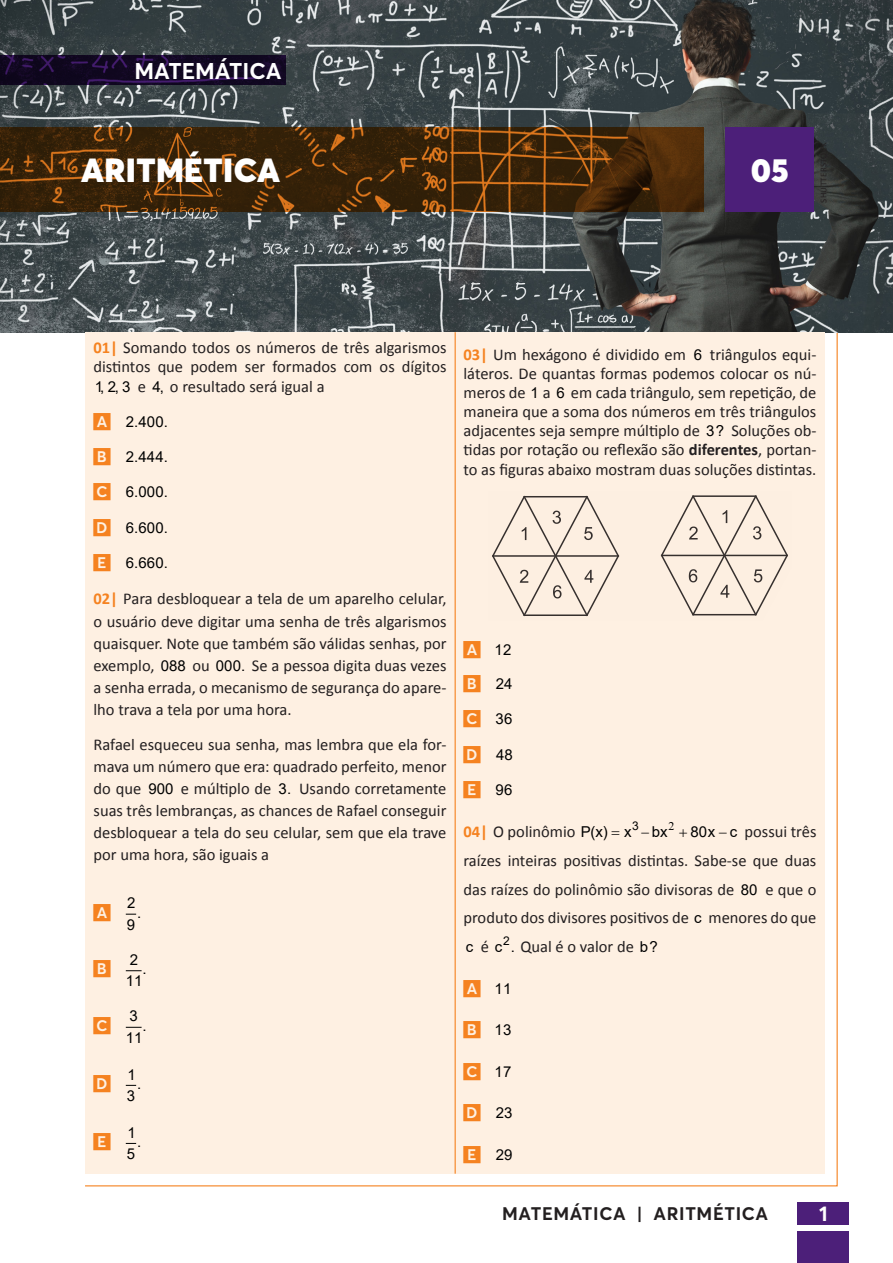
<style>
.page{position:relative;width:893px;height:1263px;background:#fff}
.page>*{position:absolute;margin:0;border:0;box-sizing:border-box;transform-origin:0 0}
.S_NOME_MODULO{font:900 33px "Averta";letter-spacing:.01em;color:#fff}
.S_MODULO{font:700 22.5px "Averta";color:#fff}
.t1{font:700 21px "Averta";color:#fff}
.t2{font:700 18px "Averta";letter-spacing:.035em;color:#231f20}
.Corpo{font:16.5px/19.2px "Calibri";color:#231f20;text-align:justify}
.ABC_PROPOSTOS{font:16.5px "ABCDE QUADRO";color:#f58220}
.t3{font:15px/11.9px "Arial";letter-spacing:.005em;color:#000;text-align:right}
.t4{font:12px "Arial";color:#000}
.t5{font:9px "Calibri";letter-spacing:.03em;color:#231f20}
.s1{font-weight:700;color:#f58220}
.s2{font-family:"Arial";font-size:15px;color:#000}
.s3{font-weight:700}
</style>
<div class="page">
<div style="left:798px;top:1202px;width:51px;height:22px;background:#4c1f79"></div>
<div style="left:798px;top:1231px;width:51px;height:32px;background:#4c1f79"></div>
<img style="left:0;top:0;width:893px;height:332px">
<div style="left:85px;top:332px;width:740px;height:842px;background:#fef0e2"></div>
<svg style="left:126px;top:970px;width:15px;height:1px"></svg>
<svg style="left:126px;top:1027px;width:15px;height:1px"></svg>
<svg style="left:492px;top:495px;width:296px;height:122px"></svg>
<hr style="left:455px;top:332px;width:1px;height:842px;background:#f58220">
<svg style="left:0;top:127px;width:704px;height:85px;background:#482a0a"></svg>
<svg style="left:0;top:55px;width:286px;height:30px;background:#150928"></svg>
<div style="left:725px;top:127px;width:89px;height:85px;background:#4c1f79"></div>
<p class="S_MODULO" style="left:134px;top:57px;width:149px">MATEMÁTICA</p>
<p class="S_NOME_MODULO" style="left:81px;top:149px;width:200px">ARITMÉTICA</p>
<p class="S_NOME_MODULO" style="left:751px;top:149px;width:39px">05</p>
<p class="t5" style="left:817px;top:203px;width:62px;rotate:-90deg">SHUTTERSTOCK</p>
<p class="Corpo" style="left:94px;top:337px;width:354px"><span class="s1">01|</span> Somando todos os números de três algarismos distintos que podem ser formados com os dígitos <span class="s2">1, 2, 3</span> e <span class="s2">4,</span> o resultado será igual a</p>
<p class="ABC_PROPOSTOS" style="left:94px;top:410px;width:20px">A</p>
<p class="t3" style="left:126px;top:416px;width:44px">2.400.</p>
<p class="ABC_PROPOSTOS" style="left:94px;top:444px;width:20px">B</p>
<p class="t3" style="left:126px;top:450px;width:44px">2.444.</p>
<p class="ABC_PROPOSTOS" style="left:94px;top:480px;width:20px">C</p>
<p class="t3" style="left:126px;top:486px;width:44px">6.000.</p>
<p class="ABC_PROPOSTOS" style="left:94px;top:515px;width:20px">D</p>
<p class="t3" style="left:126px;top:521px;width:44px">6.600.</p>
<p class="ABC_PROPOSTOS" style="left:94px;top:551px;width:20px">E</p>
<p class="t3" style="left:126px;top:557px;width:44px">6.660.</p>
<p class="Corpo" style="left:94px;top:587px;width:354px;line-height:22.2px"><span class="s1">02|</span> Para desbloquear a tela de um aparelho celular, o usuário deve digitar uma senha de três algarismos quaisquer. Note que também são válidas senhas, por exemplo, <span class="s2">088</span> ou <span class="s2">000.</span> Se a pessoa digita duas vezes a senha errada, o mecanismo de segurança do apare&shy;lho trava a tela por uma hora.</p>
<p class="Corpo" style="left:94px;top:733px;width:354px;line-height:22px">Rafael esqueceu sua senha, mas lembra que ela for&shy;mava um número que era: quadrado perfeito, menor do que <span class="s2">900</span> e múltiplo de <span class="s2">3.</span></p>
<p class="Corpo" style="left:94px;top:777px;width:354px;line-height:22px;text-indent:205px">Usando corretamente suas três lembranças, as chances de Rafael conseguir desbloquear a tela do seu celular, sem que ela trave por uma hora, são iguais a</p>
<p class="ABC_PROPOSTOS" style="left:94px;top:901px;width:20px">A</p>
<p class="ABC_PROPOSTOS" style="left:94px;top:957px;width:20px">B</p>
<p class="ABC_PROPOSTOS" style="left:94px;top:1014px;width:20px">C</p>
<p class="ABC_PROPOSTOS" style="left:94px;top:1072px;width:20px">D</p>
<p class="ABC_PROPOSTOS" style="left:94px;top:1130px;width:20px">E</p>
<p class="t3" style="left:127px;top:897px;width:10px">2</p>
<p class="t3" style="left:137px;top:907px;width:6px">.</p>
<p class="t3" style="left:127px;top:918px;width:10px">9</p>
<p class="t3" style="left:130px;top:954px;width:10px">2</p>
<p class="t3" style="left:126px;top:963px;width:22px">.<br>11</p>
<p class="t3" style="left:129px;top:1010px;width:10px">3</p>
<p class="t3" style="left:126px;top:1020px;width:22px">.<br>11</p>
<p class="t3" style="left:127px;top:1068px;width:10px">1</p>
<p class="t3" style="left:137px;top:1078px;width:6px">.</p>
<p class="t3" style="left:127px;top:1089px;width:10px">3</p>
<p class="t3" style="left:127px;top:1126px;width:10px">1</p>
<p class="t3" style="left:137px;top:1136px;width:6px">.</p>
<p class="t3" style="left:127px;top:1148px;width:10px">5</p>
<p class="Corpo" style="left:463px;top:345px;width:224px"><span class="s1">03|</span> Um hexágono é dividido em</p>
<p class="t3" style="left:694px;top:349px;width:10px">6</p>
<p class="Corpo" style="left:463px;top:345px;width:354px;text-indent:246px">triângulos equi&shy;láteros. De quantas formas podemos colocar os nú&shy;meros de <span class="s2">1</span> a <span class="s2">6</span> em cada triângulo, sem repetição, de maneira que a soma dos números em três triângulos adjacentes seja sempre múltiplo de <span class="s2">3?</span> Soluções ob&shy;tidas por rotação ou reflexão são <span class="s3">diferentes</span>, portan&shy;to as figuras abaixo mostram duas soluções distintas.</p>
<p class="ABC_PROPOSTOS" style="left:463px;top:637px;width:20px">A</p>
<p class="t3" style="left:495px;top:643px;width:18px">12</p>
<p class="ABC_PROPOSTOS" style="left:463px;top:671px;width:20px">B</p>
<p class="t3" style="left:496px;top:677px;width:18px">24</p>
<p class="ABC_PROPOSTOS" style="left:463px;top:707px;width:20px">C</p>
<p class="t3" style="left:496px;top:713px;width:18px">36</p>
<p class="ABC_PROPOSTOS" style="left:463px;top:743px;width:20px">D</p>
<p class="t3" style="left:496px;top:748px;width:18px">48</p>
<p class="ABC_PROPOSTOS" style="left:463px;top:778px;width:20px">E</p>
<p class="t3" style="left:496px;top:784px;width:18px">96</p>
<p class="Corpo" style="left:463px;top:821px;width:170px"><span class="s1">04|</span> O polinômio <span class="s2">P(x) x</span></p>
<p class="t4" style="left:632px;top:818px;width:8px">3</p>
<p class="Corpo" style="left:463px;top:817px;width:354px;line-height:28.8px;text-indent:227px"><span class="s2">80x c</span> possui três raízes inteiras positivas distintas. Sabe-se que duas das raízes do polinômio são divisoras de <span class="s2">80</span></p>
<p class="t3" style="left:641px;top:826px;width:28px">−bx</p>
<p class="Corpo" style="left:463px;top:874px;width:354px;line-height:28.8px;text-align:right">e que o<br>produto dos divisores positivos de <span class="s2">c</span> menores do que</p>
<p class="t3" style="left:466px;top:941px;width:9px">c</p>
<p class="t4" style="left:503px;top:933px;width:8px">2</p>
<p class="Corpo" style="left:481px;top:937px;width:179px">é <span class="s2">c .</span> Qual é o valor de <span class="s2">b?</span></p>
<p class="ABC_PROPOSTOS" style="left:463px;top:976px;width:20px">A</p>
<p class="t3" style="left:495px;top:982px;width:18px">11</p>
<p class="ABC_PROPOSTOS" style="left:463px;top:1018px;width:20px">B</p>
<p class="t3" style="left:495px;top:1024px;width:18px">13</p>
<p class="ABC_PROPOSTOS" style="left:463px;top:1060px;width:20px">C</p>
<p class="t3" style="left:495px;top:1065px;width:18px">17</p>
<p class="ABC_PROPOSTOS" style="left:463px;top:1101px;width:20px">D</p>
<p class="t3" style="left:496px;top:1107px;width:18px">23</p>
<p class="ABC_PROPOSTOS" style="left:463px;top:1143px;width:20px">E</p>
<p class="t3" style="left:496px;top:1149px;width:18px">29</p>
<p class="t2" style="left:502px;top:1202px;width:267px">MATEMÁTICA | ARITMÉTICA</p>
<p class="t1" style="left:819px;top:1200px;width:10px">1</p>
</div>
